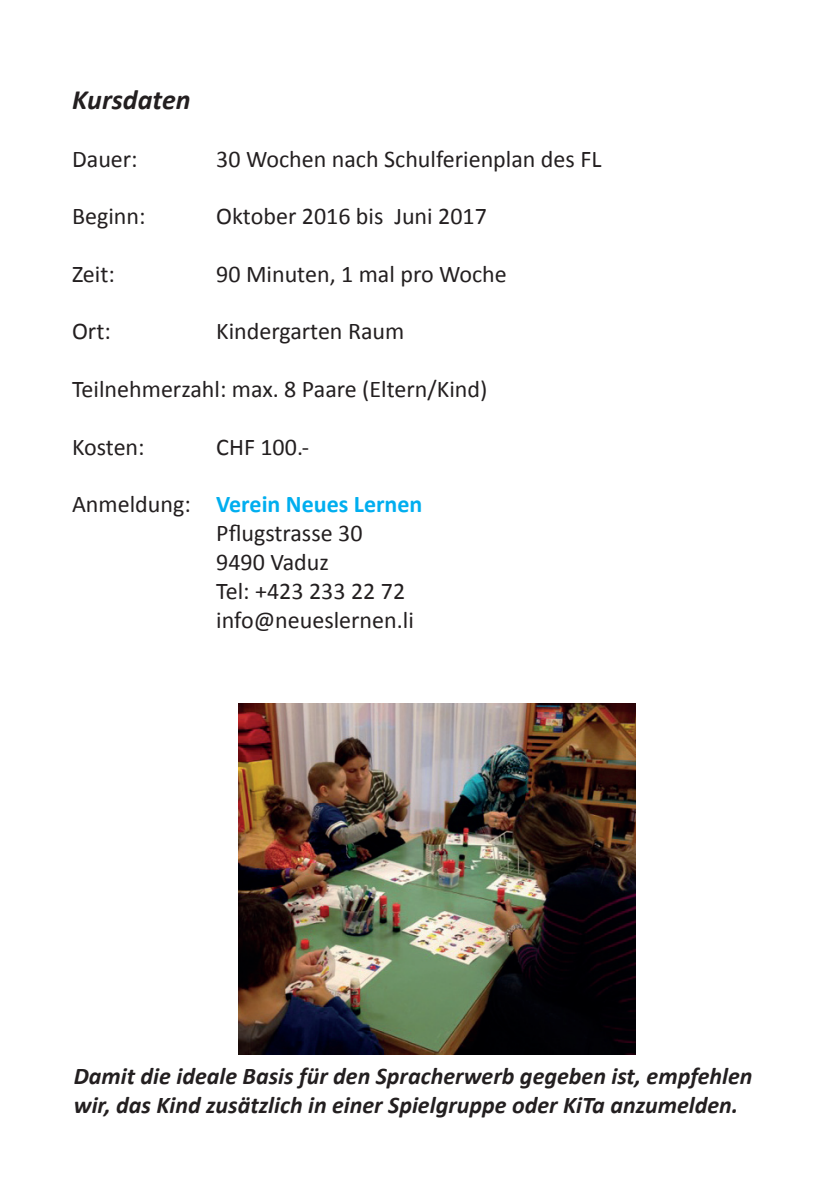
<style>
.page{position:relative;width:840px;height:1191px;background:#fff}
.page>*{position:absolute;margin:0;border:0;box-sizing:border-box;transform-origin:0 0}
.t1{font:italic 700 28px "Calibri";color:#231f20}
.t2{font:24px/28.8px "Calibri";color:#231f20}
.t3{font:italic 700 24px/28.8px "Calibri";color:#231f20}
.s1{font-weight:700;color:#00aeef}
</style>
<div class="page">
<img style="left:238px;top:703px;width:397px;height:351px">
<p class="t1" style="left:72px;top:82px;width:120px">Kursdaten</p>
<p class="t2" style="left:72px;top:144px;width:67px">Dauer:</p>
<p class="t2" style="left:216px;top:144px;width:386px">30 Wochen nach Schulferienplan des FL</p>
<p class="t2" style="left:72px;top:202px;width:75px">Beginn:</p>
<p class="t2" style="left:216px;top:202px;width:272px">Oktober 2016 bis Juni 2017</p>
<p class="t2" style="left:72px;top:259px;width:44px">Zeit:</p>
<p class="t2" style="left:216px;top:259px;width:292px">90 Minuten, 1 mal pro Woche</p>
<p class="t2" style="left:72px;top:317px;width:40px">Ort:</p>
<p class="t2" style="left:216px;top:317px;width:189px">Kindergarten Raum</p>
<p class="t2" style="left:72px;top:375px;width:416px">Teilnehmerzahl: max. 8 Paare (Eltern/Kind)</p>
<p class="t2" style="left:72px;top:432px;width:74px">Kosten:</p>
<p class="t2" style="left:216px;top:432px;width:94px">CHF 100.-</p>
<p class="t2" style="left:216px;top:490px;width:208px;text-indent:-144px">Anmeldung: <span class="s1">Verein Neues Lernen<br></span>Pflugstrasse 30<br>9490 Vaduz<br>Tel: +423 233 22 72 info@neueslernen.li</p>
<p class="t3" style="left:74px;top:1061px;width:679px">Damit die ideale Basis für den Spracherwerb gegeben ist, empfehlen wir, das Kind zusätzlich in einer Spielgruppe oder KiTa anzumelden.</p>
</div>
